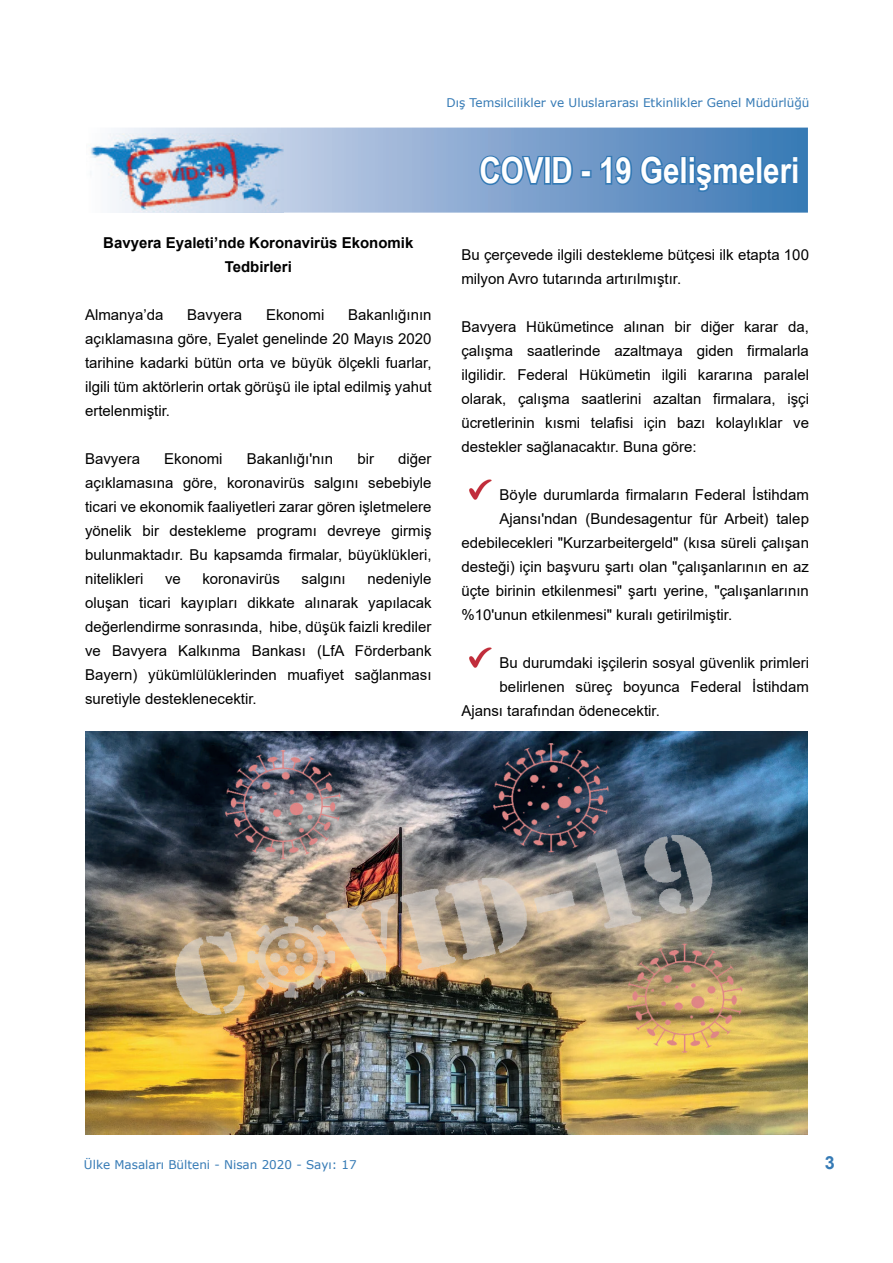
<style>
.page{position:relative;width:893px;height:1263px;background:#fff}
.page>*{position:absolute;margin:0;border:0;box-sizing:border-box;transform-origin:0 0}
.t1{font:700 36px "Arial Narrow";color:#fff}
.t2{font:700 18px "Arial";color:#357ab5}
.t3{font:15px/24px "Arial";color:#000;text-align:justify}
.t4{font:700 15px/24px "Arial";color:#000;text-align:center}
.t5{font:12px "Verdana";color:#357ab5}
</style>
<div class="page">
<img style="left:470px;top:479px;width:21px;height:21px">
<img style="left:470px;top:647px;width:21px;height:21px">
<svg style="left:109px;top:128px;width:699px;height:85px;background:#86a7d0"></svg>
<svg style="left:478px;top:154px;width:97px;height:34px;background:#5c8ec1"></svg>
<div style="left:581px;top:170px;width:10px;height:8px;border:3px solid #357ab5"></div>
<svg style="left:598px;top:153px;width:84px;height:34px;background:#4f87bd"></svg>
<div style="left:680px;top:156px;width:7px;height:29px;border:3px solid #357ab5"></div>
<div style="left:688px;top:156px;width:7px;height:7px;border:3px solid #357ab5"></div>
<div style="left:688px;top:163px;width:7px;height:22px;border:3px solid #357ab5"></div>
<div style="left:756px;top:156px;width:7px;height:29px;border:3px solid #357ab5"></div>
<svg style="left:693px;top:160px;width:102px;height:34px;background:#3e7db7"></svg>
<div style="left:792px;top:156px;width:7px;height:7px;border:3px solid #357ab5"></div>
<div style="left:792px;top:163px;width:7px;height:22px;border:3px solid #357ab5"></div>
<img style="left:90px;top:134px;width:194px;height:79px">
<img style="left:85px;top:731px;width:723px;height:404px">
<p class="t5" style="left:446px;top:94px;width:364px">Dış Temsilcilikler ve Uluslararası Etkinlikler Genel Müdürlüğü</p>
<p class="t4" style="left:103px;top:230px;width:312px">Bavyera Eyaleti’nde Koronavirüs Ekonomik<br>Tedbirleri</p>
<p class="t3" style="left:85px;top:302px;width:80px">Almanya’da</p>
<p class="t3" style="left:187px;top:302px;width:57px">Bavyera</p>
<p class="t3" style="left:266px;top:302px;width:60px">Ekonomi</p>
<p class="t3" style="left:85px;top:302px;width:348px;text-indent:263px">Bakanlığının açıklamasına göre, Eyalet genelinde 20 Mayıs 2020 tarihine kadarki bütün orta ve büyük ölçekli fuarlar, ilgili tüm aktörlerin ortak görüşü ile iptal edilmiş yahut ertelenmiştir.</p>
<p class="t3" style="left:85px;top:446px;width:57px">Bavyera</p>
<p class="t3" style="left:164px;top:446px;width:60px">Ekonomi</p>
<p class="t3" style="left:247px;top:446px;width:88px">Bakanlığı'nın</p>
<p class="t3" style="left:357px;top:446px;width:18px">bir</p>
<p class="t3" style="left:85px;top:446px;width:348px;text-indent:313px">diğer açıklamasına göre, koronavirüs salgını sebebiyle ticari ve ekonomik faaliyetleri zarar gören işletmelere yönelik bir destekleme programı devreye girmiş bulunmaktadır. Bu kapsamda firmalar, büyüklükleri, nitelikleri</p>
<p class="t3" style="left:165px;top:566px;width:17px">ve</p>
<p class="t3" style="left:202px;top:566px;width:79px">koronavirüs</p>
<p class="t3" style="left:302px;top:566px;width:46px">salgını</p>
<p class="t3" style="left:85px;top:566px;width:348px;text-indent:282px">nedeniyle oluşan ticari kayıpları dikkate alınarak yapılacak değerlendirme sonrasında, hibe, düşük faizli krediler ve Bavyera Kalkınma Bankası (LfA Förderbank Bayern) yükümlülüklerinden muafiyet sağlanması suretiyle desteklenecektir.</p>
<h1 class="t1" style="left:479px;top:143px;width:321px">COVID - 19 Gelişmeleri</h1>
<p class="t3" style="left:461px;top:242px;width:349px">Bu çerçevede ilgili destekleme bütçesi ilk etapta 100 milyon Avro tutarında artırılmıştır.</p>
<p class="t3" style="left:461px;top:314px;width:349px">Bavyera Hükümetince alınan bir diğer karar da, çalışma saatlerinde azaltmaya giden firmalarla ilgilidir. Federal Hükümetin ilgili kararına paralel olarak, çalışma saatlerini azaltan firmalara, işçi ücretlerinin kısmi telafisi için bazı kolaylıklar ve destekler sağlanacaktır. Buna göre:</p>
<p class="t3" style="left:500px;top:482px;width:311px">Böyle durumlarda firmaların Federal İstihdam</p>
<p class="t3" style="left:500px;top:506px;width:311px">Ajansı'ndan (Bundesagentur für Arbeit) talep</p>
<p class="t3" style="left:461px;top:530px;width:349px">edebilecekleri "Kurzarbeitergeld" (kısa süreli çalışan</p>
<p class="t3" style="left:461px;top:554px;width:349px">desteği) için başvuru şartı olan "çalışanlarının en az</p>
<p class="t3" style="left:461px;top:578px;width:349px">üçte birinin etkilenmesi" şartı yerine, "çalışanlarının</p>
<p class="t3" style="left:461px;top:602px;width:272px">%10'unun etkilenmesi" kuralı getirilmiştir.</p>
<p class="t3" style="left:500px;top:650px;width:311px">Bu durumdaki işçilerin sosyal güvenlik primleri</p>
<p class="t3" style="left:500px;top:674px;width:311px">belirlenen süreç boyunca Federal İstihdam</p>
<p class="t3" style="left:461px;top:698px;width:200px">Ajansı tarafından ödenecektir.</p>
<p class="t5" style="left:84px;top:1156px;width:274px">Ülke Masaları Bülteni - Nisan 2020 - Sayı: 17</p>
<p class="t2" style="left:825px;top:1150px;width:12px">3</p>
</div>
